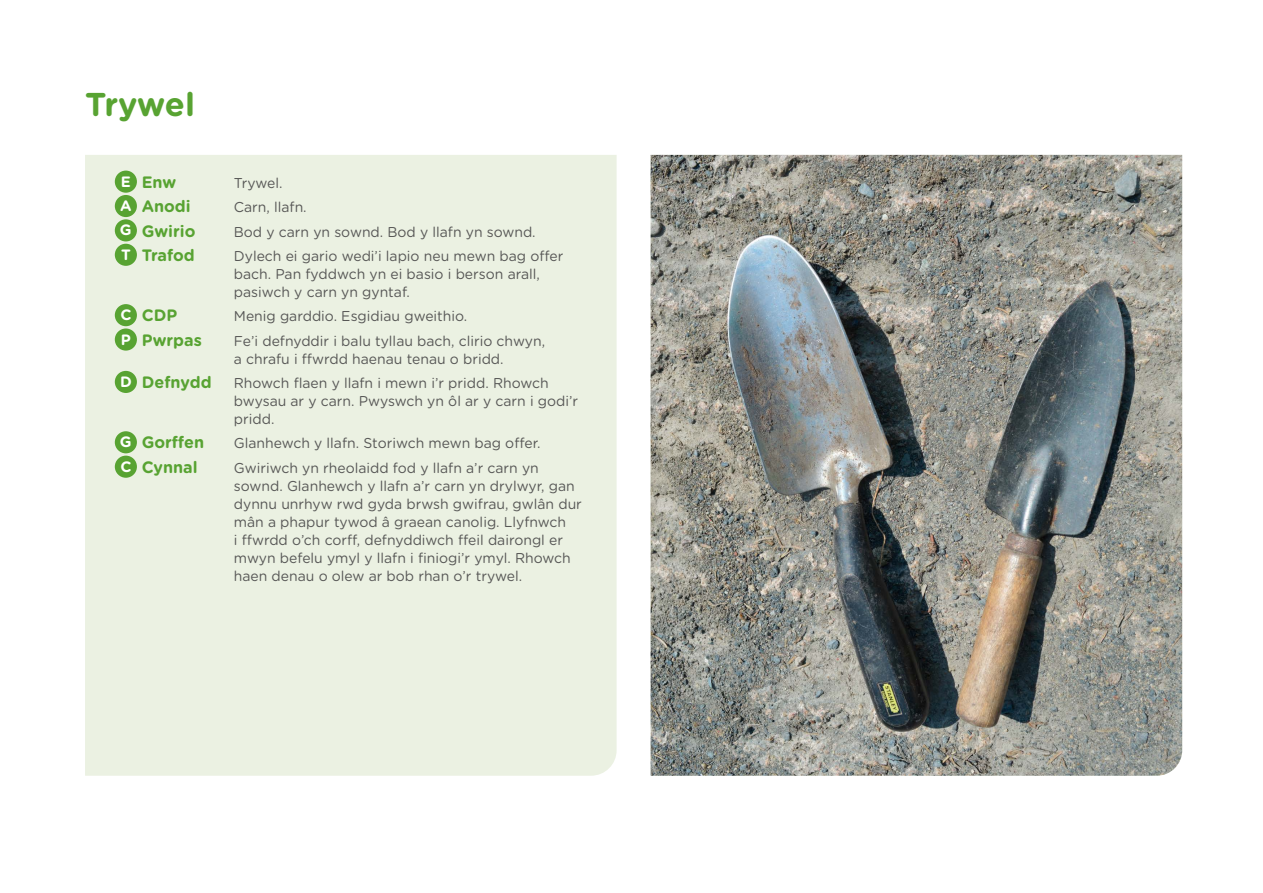
<style>
.page{position:relative;width:1263px;height:893px;background:#fff}
.page>*{position:absolute;margin:0;border:0;box-sizing:border-box;transform-origin:0 0}
.t1{font:700 33px "Gotham Rounded";letter-spacing:-.01em;color:#58a332}
.Subtiles{font:700 16.5px "Gotham Rounded";color:#58a332}
.t2{font:700 15px "Gotham Rounded";color:#fff}
.Subtiles-2{font:14.25px/18px "Gotham Rounded";color:#575756}
</style>
<div class="page">
<div style="left:85px;top:155px;width:532px;height:621px;background:#ebf1e2"></div>
<img style="left:651px;top:155px;width:531px;height:621px">
<div style="left:115px;top:171px;width:22px;height:22px;background:#58a332;border-radius:50%"></div>
<div style="left:115px;top:195px;width:22px;height:22px;background:#58a332;border-radius:50%"></div>
<div style="left:115px;top:219px;width:22px;height:22px;background:#58a332;border-radius:50%"></div>
<div style="left:115px;top:244px;width:22px;height:22px;background:#58a332;border-radius:50%"></div>
<div style="left:115px;top:304px;width:22px;height:22px;background:#58a332;border-radius:50%"></div>
<div style="left:115px;top:328px;width:22px;height:23px;background:#58a332;border-radius:50%"></div>
<div style="left:115px;top:371px;width:22px;height:22px;background:#58a332;border-radius:50%"></div>
<div style="left:115px;top:431px;width:22px;height:22px;background:#58a332;border-radius:50%"></div>
<div style="left:115px;top:456px;width:22px;height:22px;background:#58a332;border-radius:50%"></div>
<p class="t1" style="left:85px;top:80px;width:111px">Trywel</p>
<p class="t2" style="left:121px;top:170px;width:12px">E</p>
<p class="Subtiles" style="left:142px;top:170px;width:36px">Enw</p>
<p class="Subtiles-2" style="left:234px;top:173px;width:50px">Trywel.</p>
<p class="t2" style="left:120px;top:195px;width:13px">A</p>
<p class="Subtiles" style="left:142px;top:194px;width:50px">Anodi</p>
<p class="Subtiles-2" style="left:234px;top:197px;width:74px">Carn, llafn.</p>
<p class="t2" style="left:120px;top:219px;width:13px">G</p>
<p class="Subtiles" style="left:142px;top:219px;width:55px">Gwirio</p>
<p class="Subtiles-2" style="left:234px;top:222px;width:303px">Bod y carn yn sownd. Bod y llafn yn sownd.</p>
<p class="t2" style="left:121px;top:243px;width:11px">T</p>
<p class="Subtiles" style="left:142px;top:243px;width:55px">Trafod</p>
<p class="Subtiles-2" style="left:234px;top:246px;width:331px">Dylech ei gario wedi’i lapio neu mewn bag offer bach. Pan fyddwch yn ei basio i berson arall, pasiwch y carn yn gyntaf.</p>
<p class="t2" style="left:120px;top:304px;width:13px">C</p>
<p class="Subtiles" style="left:142px;top:303px;width:37px">CDP</p>
<p class="Subtiles-2" style="left:234px;top:307px;width:235px">Menig garddio. Esgidiau gweithio.</p>
<p class="t2" style="left:121px;top:328px;width:12px">P</p>
<p class="Subtiles" style="left:142px;top:328px;width:62px">Pwrpas</p>
<p class="Subtiles-2" style="left:234px;top:331px;width:313px">Fe’i defnyddir i balu tyllau bach, clirio chwyn, a chrafu i ffwrdd haenau tenau o bridd.</p>
<p class="t2" style="left:120px;top:371px;width:13px">D</p>
<p class="Subtiles" style="left:142px;top:370px;width:71px">Defnydd</p>
<p class="Subtiles-2" style="left:234px;top:373px;width:346px">Rhowch flaen y llafn i mewn i’r pridd. Rhowch bwysau ar y carn. Pwyswch yn ôl ar y carn i godi’r pridd.</p>
<p class="t2" style="left:120px;top:431px;width:13px">G</p>
<p class="Subtiles" style="left:142px;top:430px;width:64px">Gorffen</p>
<p class="Subtiles-2" style="left:234px;top:434px;width:308px">Glanhewch y llafn. Storiwch mewn bag offer.</p>
<p class="t2" style="left:120px;top:455px;width:13px">C</p>
<p class="Subtiles" style="left:142px;top:455px;width:57px">Cynnal</p>
<p class="Subtiles-2" style="left:234px;top:458px;width:350px">Gwiriwch yn rheolaidd fod y llafn a’r carn yn sownd. Glanhewch y llafn a’r carn yn drylwyr, gan dynnu unrhyw rwd gyda brwsh gwifrau, gwlân dur mân a phapur tywod â graean canolig. Llyfnwch<br>i ffwrdd o’ch corff, defnyddiwch ffeil dairongl er mwyn befelu ymyl y llafn i finiogi’r ymyl. Rhowch haen denau o olew ar bob rhan o’r trywel.</p>
</div>
